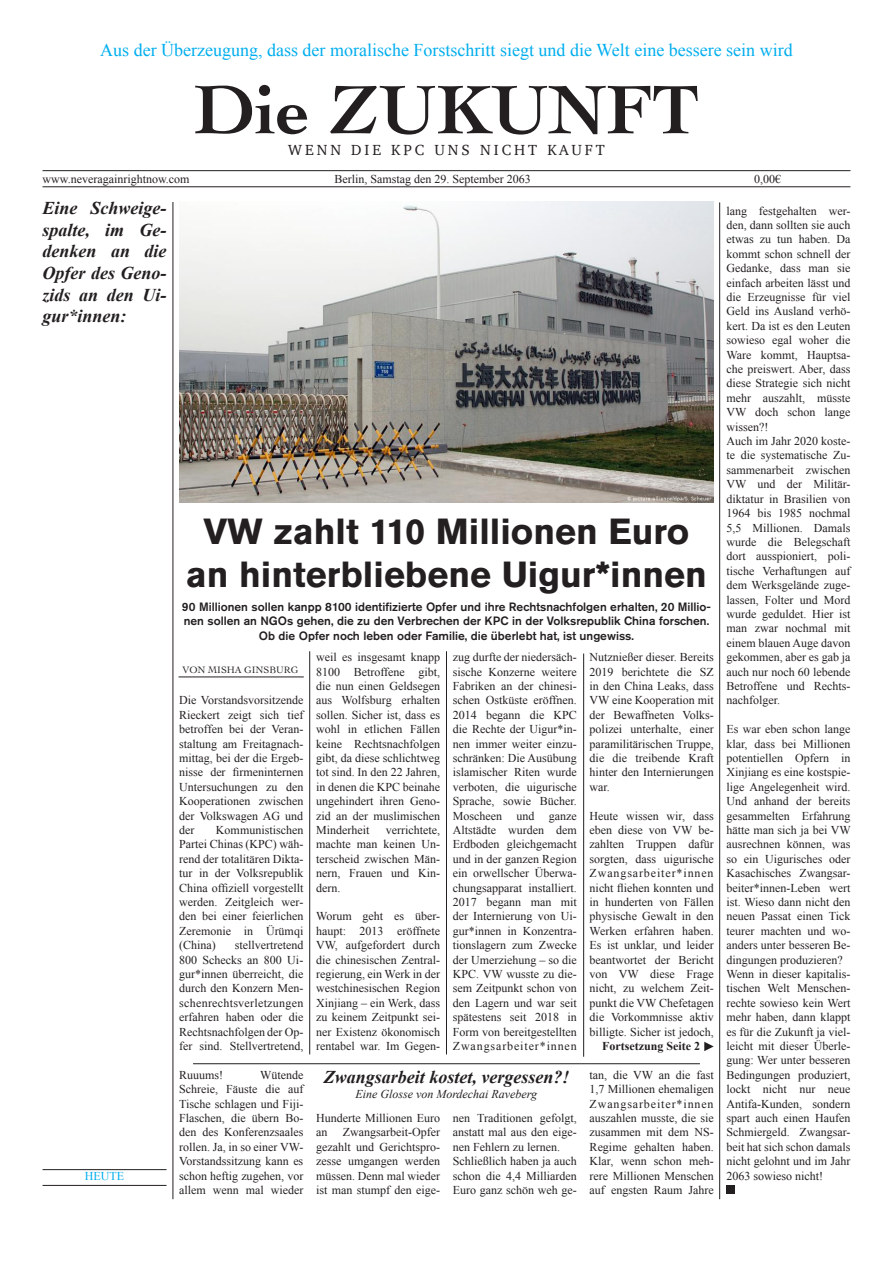
<style>
.page{position:relative;width:893px;height:1263px;background:#fff}
.page>*{position:absolute;margin:0;border:0;box-sizing:border-box;transform-origin:0 0}
.t1{font:700 72px "Cochin";color:#231f20}
.t2{font:700 36px/43.2px "Akzidenz Grotesk Pro";color:#231f20;text-align:center}
.kl__Überschrift{font:italic 700 18px/21.6px "Times New Roman";color:#231f20;text-align:justify}
.t3{font:18px "Times New Roman";color:#00aeef}
.t4{font:15px "Charter";letter-spacing:.2em;color:#231f20}
.TEXT{font:12px/14.4px "Times New Roman";color:#231f20;text-align:justify}
.t5{font:500 12px/14.4px "Akzidenz Grotesk Pro";color:#231f20;text-align:center}
.Absatzformat_3{font:12px "Times New Roman";color:#231f20}
.Absatzformat_1{font:italic 12px "Times New Roman";color:#231f20}
.TEXT-2{font:700 12px "Times New Roman";color:#231f20}
.Absatzformat_2{font:12px "Times New Roman";color:#00aeef}
.t6{font:9.75px "Cochin";color:#231f20}
</style>
<div class="page">
<hr style="left:43px;top:187px;width:807px;height:1px;background:#231f20">
<hr style="left:43px;top:170px;width:807px;height:1px;background:#231f20">
<hr style="left:173px;top:202px;width:1px;height:997px;background:#231f20">
<hr style="left:719px;top:202px;width:1px;height:997px;background:#231f20">
<hr style="left:43px;top:1185px;width:124px;height:1px;background:#231f20">
<hr style="left:43px;top:1169px;width:124px;height:1px;background:#231f20">
<hr style="left:193px;top:1063px;width:507px;height:1px;background:#231f20">
<hr style="left:309px;top:651px;width:1px;height:403px;background:#231f20">
<hr style="left:446px;top:651px;width:1px;height:403px;background:#231f20">
<hr style="left:583px;top:653px;width:1px;height:404px;background:#231f20">
<img style="left:179px;top:202px;width:535px;height:301px">
<svg style="left:704px;top:1042px;width:10px;height:9px"></svg>
<hr style="left:179px;top:676px;width:125px;height:1px;background:#231f20">
<div style="left:726px;top:1185px;width:9px;height:9px;background:#231f20"></div>
<p class="t3" style="left:100px;top:38px;width:694px">Aus der Überzeugung, dass der moralische Forstschritt siegt und die Welt eine bessere sein wird</p>
<p class="t1" style="left:194px;top:61px;width:507px">Die ZUKUNFT</p>
<p class="t4" style="left:288px;top:137px;width:318px">WENN DIE KPC UNS NICHT KAUFT</p>
<p class="Absatzformat_3" style="left:43px;top:171px;width:149px">www.neveragainrightnow.com</p>
<p class="Absatzformat_3" style="left:335px;top:171px;width:198px">Berlin, Samstag den 29. September 2063</p>
<p class="Absatzformat_3" style="left:754px;top:171px;width:28px">0,00€</p>
<p class="kl__Überschrift" style="left:43px;top:197px;width:126px">Eine Schweige&shy;spalte, im Ge&shy;denken an die Opfer des Geno&shy;zids an den Ui&shy;gur*innen:</p>
<p class="Absatzformat_2" style="left:85px;top:1168px;width:41px">HEUTE</p>
<p class="t2" style="left:186px;top:510px;width:522px">VW zahlt 110 Millionen Euro an hinterbliebene Uigur*innen</p>
<p class="t5" style="left:182px;top:599px;width:531px">90 Millionen sollen kanpp 8100 identifizierte Opfer und ihre Rechtsnachfolgen erhalten, 20 Millio&shy;nen sollen an NGOs gehen, die zu den Verbrechen der KPC in der Volksrepublik China forschen.<br>Ob die Opfer noch leben oder Familie, die überlebt hat, ist ungewiss.</p>
<p class="t6" style="left:182px;top:663px;width:117px">VON MISHA GINSBURG</p>
<p class="TEXT" style="left:179px;top:693px;width:126px">Die Vorstandsvorsitzende Rieckert zeigt sich tief betroffen bei der Veran&shy;staltung am Freitagnach&shy;mittag, bei der die Ergeb&shy;nisse der firmeninternen Untersuchungen zu den Kooperationen zwischen der Volkswagen AG und der</p>
<p class="TEXT" style="left:179px;top:822px;width:126px;text-indent:37px">Kommunistischen Partei Chinas (KPC) wäh&shy;rend der totalitären Dikta&shy;tur in der Volksrepublik China offiziell vorgestellt werden. Zeitgleich wer&shy;den bei einer feierlichen Zeremonie in Ürümqi (China)</p>
<p class="TEXT" style="left:179px;top:938px;width:126px;text-indent:55px">stellvertretend 800 Schecks an 800 Ui&shy;gur*innen überreicht, die durch den Konzern Men&shy;schenrechtsverletzungen erfahren haben oder die Rechtsnachfolgen der Op&shy;fer sind. Stellvertretend,</p>
<p class="TEXT" style="left:179px;top:1067px;width:126px;text-indent:81px">Wütende Schreie, Fäuste die auf Tische schlagen und Fiji-Flaschen, die übern Bo&shy;den des Konferenzsaales rollen. Ja, in so einer VW-Vorstandssitzung kann es schon heftig zugehen, vor allem wenn mal wieder</p>
<p class="TEXT" style="left:179px;top:1067px;width:46px">Ruuums!</p>
<p class="TEXT" style="left:316px;top:650px;width:126px">weil es insgesamt knapp 8100 Betroffene gibt, die nun einen Geldsegen aus Wolfsburg erhalten sollen. Sicher ist, dass es wohl in etlichen Fällen keine Rechtsnachfolgen gibt, da diese schlichtweg tot sind. In den 22 Jahren, in denen die KPC beinahe ungehindert ihren Geno&shy;zid an der muslimischen Minderheit</p>
<p class="TEXT" style="left:316px;top:822px;width:126px;text-indent:70px">verrichtete, machte man keinen Un&shy;terscheid zwischen Män&shy;nern, Frauen und Kin&shy;dern.</p>
<p class="TEXT" style="left:316px;top:909px;width:126px">Worum geht es über&shy;haupt: 2013 eröffnete VW, aufgefordert durch die chinesischen Zentral&shy;regierung, ein Werk in der westchinesischen Region Xinjiang – ein Werk, dass zu keinem Zeitpunkt sei&shy;ner Existenz ökonomisch rentabel war. Im Gegen-</p>
<p class="TEXT" style="left:453px;top:650px;width:126px">zug durfte der niedersäch&shy;sische Konzerne weitere Fabriken an der chinesi&shy;schen Ostküste eröffnen.<br>2014 begann die KPC die Rechte der Uigur*in&shy;nen immer weiter einzu&shy;schränken: Die Ausübung islamischer Riten wurde verboten, die uigurische Sprache, sowie Bücher.<br>Moscheen und ganze Altstädte wurden dem Erdboden gleichgemacht und in der ganzen Region ein orwellscher Überwa&shy;chungsapparat installiert.<br>2017 begann man mit der Internierung von Ui&shy;gur*innen in Konzentra&shy;tionslagern zum Zwecke der Umerziehung – so die KPC. VW wusste zu die&shy;sem Zeitpunkt schon von den Lagern und war seit spätestens seit 2018 in Form von bereitgestellten Zwangsarbeiter*innen</p>
<p class="TEXT" style="left:590px;top:650px;width:126px">Nutznießer dieser. Bereits 2019 berichtete die SZ in den China Leaks, dass VW eine Kooperation mit der Bewaffneten Volks&shy;polizei unterhalte, einer paramilitärischen Truppe, die die treibende Kraft hinter den Internierungen war.</p>
<p class="TEXT" style="left:590px;top:808px;width:126px">Heute wissen wir, dass eben diese von VW be&shy;zahlten Truppen dafür sorgten, dass uigurische Zwangsarbeiter*innen nicht fliehen konnten und in hunderten von Fällen physische Gewalt in den Werken erfahren haben.<br>Es ist unklar, und leider beantwortet der Bericht von VW diese Frage nicht, zu welchem Zeit&shy;punkt die VW Chefetagen die Vorkommnisse aktiv billigte. Sicher ist jedoch,</p>
<p class="TEXT-2" style="left:602px;top:1038px;width:99px">Fortsetzung Seite 2</p>
<p class="kl__Überschrift" style="left:324px;top:1066px;width:247px">Zwangsarbeit kostet, vergessen?!</p>
<p class="Absatzformat_1" style="left:355px;top:1086px;width:183px">Eine Glosse von Mordechai Raveberg</p>
<p class="TEXT" style="left:316px;top:1110px;width:126px">Hunderte Millionen Euro an</p>
<p class="TEXT" style="left:316px;top:1125px;width:126px;text-indent:27px">Zwangsarbeit-Opfer gezahlt und Gerichtspro&shy;zesse umgangen werden müssen. Denn mal wieder ist man stumpf den eige-</p>
<p class="TEXT" style="left:453px;top:1110px;width:126px">nen Traditionen gefolgt, anstatt mal aus den eige&shy;nen Fehlern zu lernen.</p>
<p class="TEXT" style="left:453px;top:1154px;width:126px">Schließlich haben ja auch schon die 4,4 Milliarden Euro ganz schön weh ge-</p>
<p class="TEXT" style="left:590px;top:1067px;width:126px">tan, die VW an die fast 1,7 Millionen ehemaligen Zwangsarbeiter*innen auszahlen musste, die sie zusammen mit dem NS-Regime gehalten haben.<br>Klar, wenn schon meh&shy;rere Millionen Menschen auf engsten Raum Jahre</p>
<p class="TEXT" style="left:726px;top:203px;width:126px">lang festgehalten wer&shy;den, dann sollten sie auch etwas zu tun haben. Da kommt schon schnell der Gedanke, dass man sie einfach arbeiten lässt und die Erzeugnisse für viel Geld ins Ausland verhö&shy;kert. Da ist es den Leuten sowieso egal woher die Ware kommt, Hauptsa&shy;che preiswert. Aber, dass diese Strategie sich nicht mehr auszahlt, müsste VW doch schon lange wissen?!</p>
<p class="TEXT" style="left:726px;top:434px;width:126px">Auch im Jahr 2020 koste&shy;te die systematische Zu&shy;sammenarbeit zwischen VW und der Militär&shy;diktatur in Brasilien von 1964 bis 1985 nochmal 5,5 Millionen. Damals wurde die Belegschaft dort ausspioniert, poli&shy;tische Verhaftungen auf dem Werksgelände zuge&shy;lassen, Folter und Mord wurde geduldet. Hier ist man zwar nochmal mit einem blauen Auge davon gekommen, aber es gab ja auch nur noch 60 lebende Betroffene und Rechts&shy;nachfolger.</p>
<p class="TEXT" style="left:726px;top:722px;width:126px">Es war eben schon lange klar, dass bei Millionen potentiellen Opfern in Xinjiang es eine kostspie&shy;lige Angelegenheit wird.<br>Und anhand der bereits gesammelten Erfahrung hätte man sich ja bei VW ausrechnen können, was so ein Uigurisches oder Kasachisches Zwangsar&shy;beiter*innen-Leben wert ist. Wieso dann nicht den neuen Passat einen Tick teurer machten und wo&shy;anders unter besseren Be&shy;dingungen produzieren?</p>
<p class="TEXT" style="left:726px;top:966px;width:126px">Wenn in dieser kapitalis&shy;tischen Welt Menschen&shy;rechte sowieso kein Wert mehr haben, dann klappt es für die Zukunft ja viel&shy;leicht mit dieser Überle&shy;gung: Wer unter besseren Bedingungen produziert, lockt nicht nur neue Antifa-Kunden, sondern spart auch einen Haufen Schmiergeld. Zwangsar&shy;beit hat sich schon damals nicht gelohnt und im Jahr 2063 sowieso nicht!</p>
</div>
